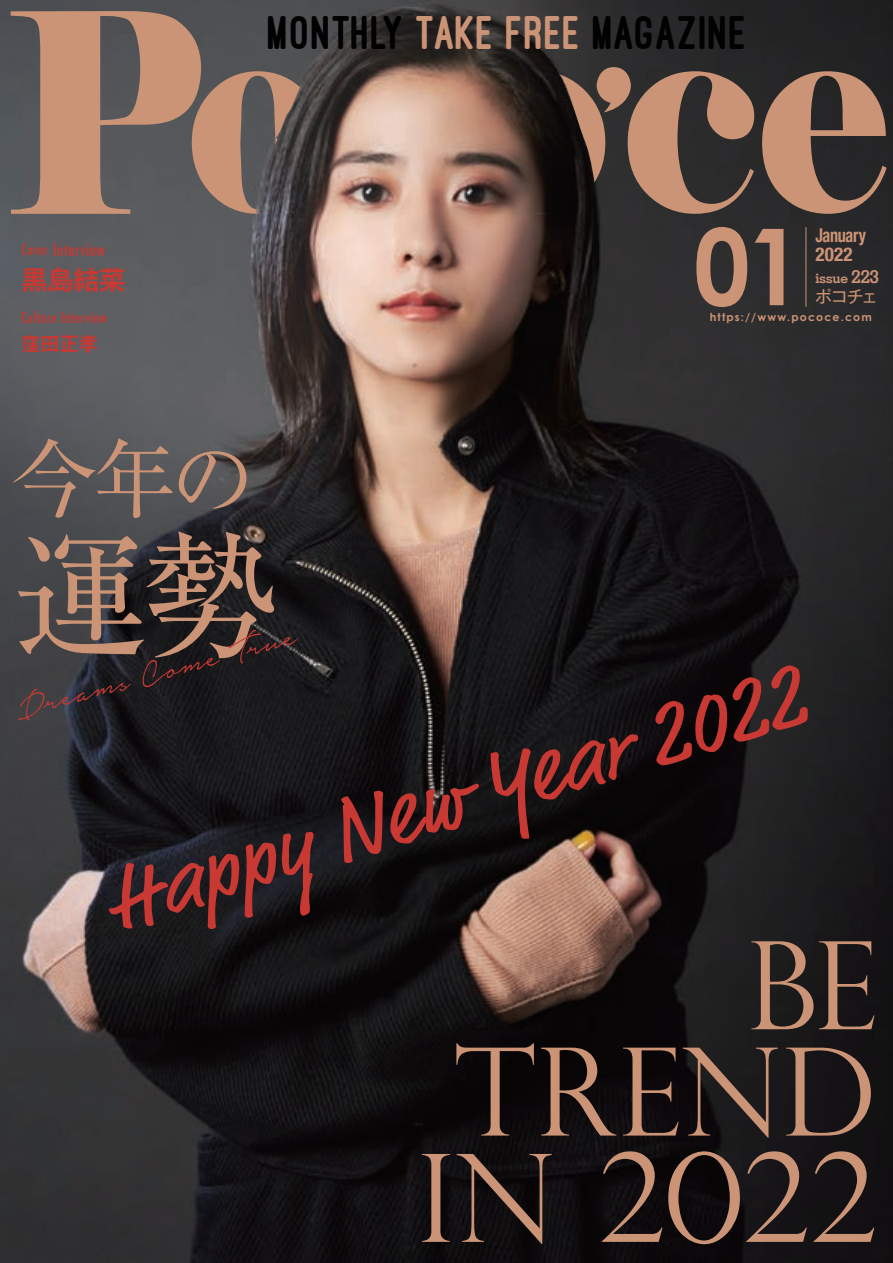
<style>
.page{position:relative;width:893px;height:1263px;background:#fff}
.page>*{position:absolute;margin:0;border:0;box-sizing:border-box;transform-origin:0 0}
.t1{font:138.15px "Ryumin Pro";color:#cb9476}
.t2{font:300 122.25px/106.4px "Perpetua Titling";color:#cb9476;text-align:right}
.t3{font:700 106.35px "Century Gothic Pro";color:#cb9476;scale:.95 1}
.t4{font:90.3px "Market Pro";color:#c73932}
.t5{font:85.05px "Ryumin Pro";color:#cb9476}
.t6{font:800 48.9px "Ostrich Sans";letter-spacing:.02em;color:#010101}
.t7{font:42.45px "Notera Personal Use Only";color:#c73932}
.t8{font:700 26.55px "Gothic MB101 Pro De";color:#c73932}
.t9{font:700 condensed 19.2px/19.2px "Helvetica Neue";letter-spacing:-.02em;color:#cb9476;scale:.85 1}
.t10{font:700 19.2px "Gothic MB101 Pro De";color:#c73932}
.t11{font:500 condensed 16.95px "Futura";letter-spacing:.02em;color:#c73932}
.t12{font:16.95px "Gothic MB101 Pro";color:#cb9476}
.t13{font:500 condensed 14.85px "Futura";letter-spacing:.025em;color:#c73932}
.t14{font:700 13.8px "Geometric Slab 703 BT";letter-spacing:-.025em;color:#cb9476}
.t15{font:700 11.1px "Century Gothic Pro";letter-spacing:.1em;color:#cb9476}
.s1{font-size:14.85px}
.s2{color:#cb9476}
.s3{font-size:18px}
</style>
<div class="page">
<img style="left:0;top:0;width:893px;height:1263px">
<svg style="left:11px;top:11px;width:244px;height:203px;background:#8f7467"></svg>
<svg style="left:599px;top:67px;width:155px;height:147px;background:#745b4e"></svg>
<svg style="left:762px;top:71px;width:125px;height:143px;background:#775c4e"></svg>
<img style="left:255px;top:6px;width:344px;height:208px">
<hr style="left:805px;top:227px;width:1px;height:80px;background:#cb9476">
<p class="t11" style="left:21px;top:239px;width:85px"><span class="s1">Cover</span> Interview</p>
<p class="t8" style="left:21px;top:258px;width:106px">黒島結菜</p>
<p class="t13" style="left:21px;top:308px;width:87px">Culture Interview</p>
<p class="t10" style="left:21px;top:328px;width:78px">窪田正孝</p>
<p class="t6" style="left:268px;top:7px;width:480px">MONTHLY <span class="s2">TAKE FREE</span> MAGAZINE</p>
<h3 class="t3" style="left:694px;top:200px;width:116px">01</h3>
<p class="t9" style="left:815px;top:224px;width:61px">January<br>2022</p>
<p class="t14" style="left:815px;top:269px;width:65px">issue <span class="s3">223</span></p>
<p class="t12" style="left:815px;top:282px;width:65px">ポコチェ</p>
<p class="t15" style="left:710px;top:310px;width:163px">https://www.pococe.com</p>
<h3 class="t5" style="left:11px;top:412px;width:246px">今年の</h3>
<h1 class="t1" style="left:11px;top:487px;width:271px">運勢</h1>
<p class="t7" style="left:10px;top:689px;width:290px;rotate:-15deg">!"#$%&amp;'()%#'*"+#</p>
<h3 class="t4" style="left:90px;top:845px;width:727px;rotate:-17deg">Happy New Year 2022</h3>
<h2 class="t2" style="left:417px;top:931px;width:461px">!" $%"&amp;' (&amp;#)*))</h2>
</div>
